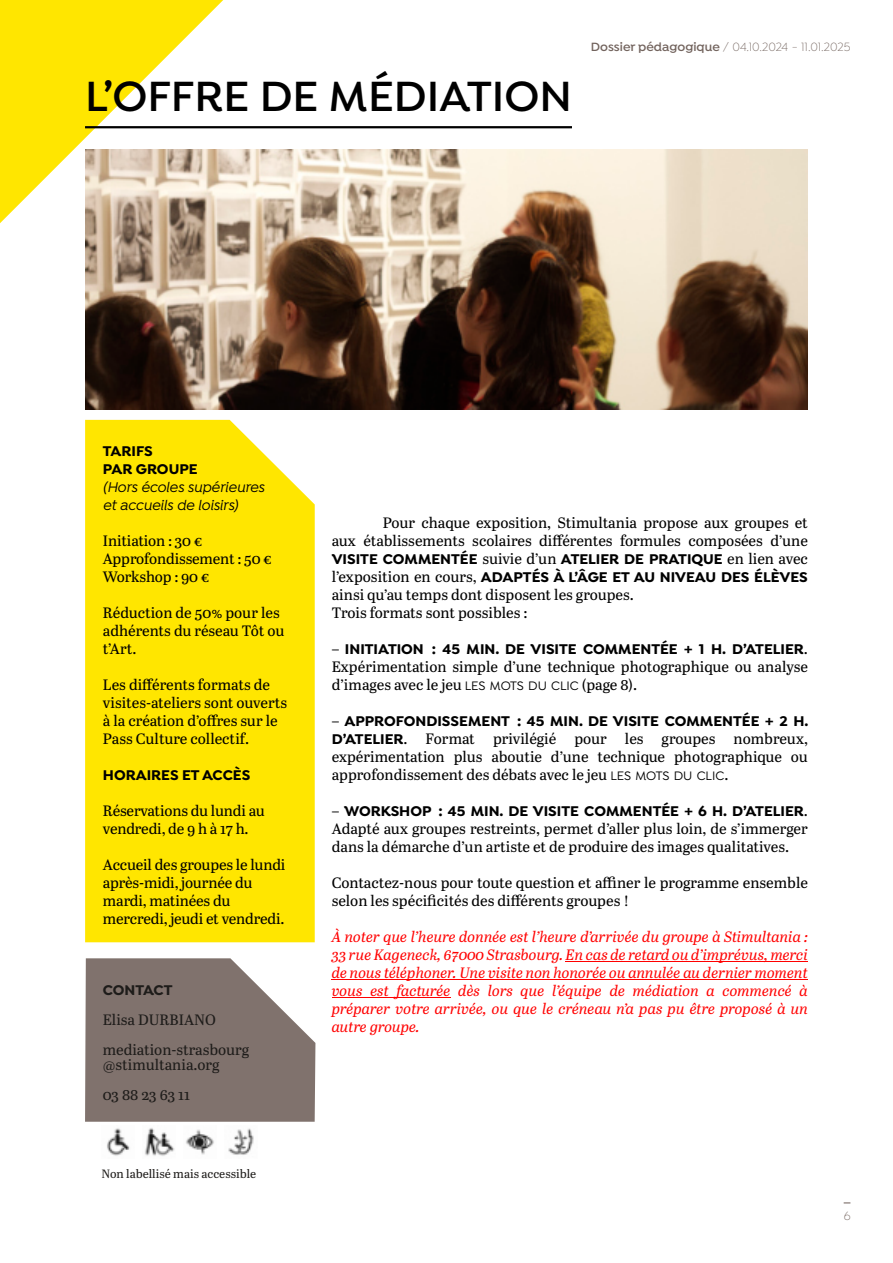
<style>
.page{position:relative;width:893px;height:1263px;background:#fff}
.page>*{position:absolute;margin:0;border:0;box-sizing:border-box;transform-origin:0 0}
.t1{font:600 45px "Isidora";color:#000}
.t2{font:15px/18px "Abril Text";color:#000}
.t3{font:italic 15px/18px "Abril Text";color:#f00;text-align:justify}
.t4{font:700 15px/18px "Isidora";color:#000}
.t5{font:15px/30px "Abril Text";color:#1e1c1a}
.t6{font:italic 500 15px/18px "Isidora";color:#000}
.t7{font:700 15px "Isidora";letter-spacing:-.005em;color:#1e1c1a}
.t8{font:300 12.75px "Isidora";color:#72635d}
.t9{font:12px "Abril Text";color:#1e1c1a}
.s1{font-weight:600}
.s2{font-family:"Abril Text";font-weight:400}
.s3{font-family:"Isidora";font-weight:500;font-size:13.05px}
.s4{font-family:"Isidora";font-weight:700}
</style>
<div class="page">
<svg style="left:85px;top:420px;width:230px;height:522px;background:#ffe608"></svg>
<svg style="left:85px;top:958px;width:230px;height:164px;background:#8c807b"></svg>
<svg style="left:0;top:0;width:223px;height:223px;fill:#ffe600"></svg>
<hr style="left:85px;top:126px;width:487px;height:2px;background:#000">
<img style="left:228px;top:1128px;width:26px;height:27px">
<img style="left:107px;top:1128px;width:23px;height:28px">
<img style="left:145px;top:1128px;width:30px;height:28px">
<img style="left:186px;top:1129px;width:28px;height:26px">
<hr style="left:566px;top:961px;width:242px;height:1px;background:#f00">
<hr style="left:332px;top:979px;width:476px;height:1px;background:#f00">
<hr style="left:332px;top:997px;width:119px;height:1px;background:#f00">
<img style="left:85px;top:149px;width:723px;height:261px">
<h1 class="t1" style="left:85px;top:75px;width:488px">L’OFFRE DE MÉDIATION</h1>
<p class="t8" style="left:591px;top:41px;width:261px"><span class="s1">Dossier pédagogique</span> / 04.10.2024 - 11.01.2025</p>
<p class="t4" style="left:103px;top:443px;width:96px">TARIFS<br>PAR GROUPE</p>
<p class="t6" style="left:103px;top:479px;width:163px">(Hors écoles supérieures et accueils de loisirs)</p>
<p class="t2" style="left:103px;top:532px;width:170px">Initiation : 30 €<br>Approfondissement : 50 €<br>Workshop : 90 €</p>
<p class="t2" style="left:103px;top:604px;width:183px">Réduction de 50% pour les adhérents du réseau Tôt ou t’Art.</p>
<p class="t2" style="left:103px;top:676px;width:186px">Les différents formats de visites-ateliers sont ouverts à la création d’offres sur le<br>Pass Culture collectif.</p>
<p class="t4" style="left:103px;top:767px;width:149px">HORAIRES ET ACCÈS</p>
<p class="t2" style="left:103px;top:802px;width:164px">Réservations du lundi au vendredi, de 9 h à 17 h.</p>
<p class="t2" style="left:103px;top:856px;width:184px">Accueil des groupes le lundi après-midi, journée du mardi, matinées du mercredi, jeudi et vendredi.</p>
<p class="t7" style="left:103px;top:983px;width:71px">CONTACT</p>
<p class="t5" style="left:103px;top:1006px;width:148px">Elisa DURBIANO mediation-strasbourg</p>
<p class="t5" style="left:103px;top:1051px;width:118px">@stimultania.org<br>03 88 23 63 11</p>
<p class="t9" style="left:102px;top:1168px;width:156px">Non labellisé mais accessible</p>
<p class="t2" style="left:332px;top:514px;width:478px;text-align:right">Pour chaque exposition, Stimultania propose aux groupes et<br>aux établissements scolaires différentes formules composées d’une</p>
<p class="t4" style="left:332px;top:551px;width:478px">VISITE COMMENTÉE <span class="s2">suivie d’un</span> ATELIER DE PRATIQUE <span class="s2">en lien avec l’exposition en cours,</span> ADAPTÉS À L’ÂGE ET AU NIVEAU DES ÉLÈVES</p>
<p class="t2" style="left:332px;top:586px;width:304px">ainsi qu’au temps dont disposent les groupes.<br>Trois formats sont possibles :</p>
<p class="t4" style="left:332px;top:641px;width:478px"><span class="s2">–</span> INITIATION : 45 MIN. DE VISITE COMMENTÉE + 1 H. D’ATELIER<span class="s2">.</span></p>
<p class="t2" style="left:332px;top:658px;width:478px">Expérimentation simple d’une technique photographique ou analyse d’images avec le jeu <span class="s3">LES MOTS DU CLIC</span> (page 8).</p>
<p class="t4" style="left:332px;top:713px;width:478px"><span class="s2">–</span> APPROFONDISSEMENT : 45 MIN. DE VISITE COMMENTÉE + 2 H.</p>
<p class="t2" style="left:332px;top:730px;width:478px;text-align:justify"><span class="s4">D’ATELIER</span>. Format privilégié pour les groupes nombreux, expérimentation plus aboutie d’une technique photographique ou approfondissement des débats avec le jeu <span class="s3">LES MOTS DU CLIC</span>.</p>
<p class="t4" style="left:332px;top:803px;width:478px"><span class="s2">–</span> WORKSHOP : 45 MIN. DE VISITE COMMENTÉE + 6 H. D’ATELIER<span class="s2">.</span></p>
<p class="t2" style="left:332px;top:820px;width:478px">Adapté aux groupes restreints, permet d’aller plus loin, de s’immerger dans la démarche d’un artiste et de produire des images qualitatives.</p>
<p class="t2" style="left:332px;top:874px;width:478px">Contactez-nous pour toute question et affiner le programme ensemble selon les spécificités des différents groupes !</p>
<p class="t3" style="left:332px;top:928px;width:478px">À noter que l’heure donnée est l’heure d’arrivée du groupe à Stimultania :<br>33 rue Kageneck, 67000 Strasbourg. En cas de retard ou d’imprévus, merci de nous téléphoner. Une visite non honorée ou annulée au dernier moment vous est facturée dès lors que l’équipe de médiation a commencé à préparer votre arrivée, ou que le créneau n’a pas pu être proposé à un autre groupe.</p>
<p class="t8" style="left:844px;top:1210px;width:8px">6</p>
</div>
